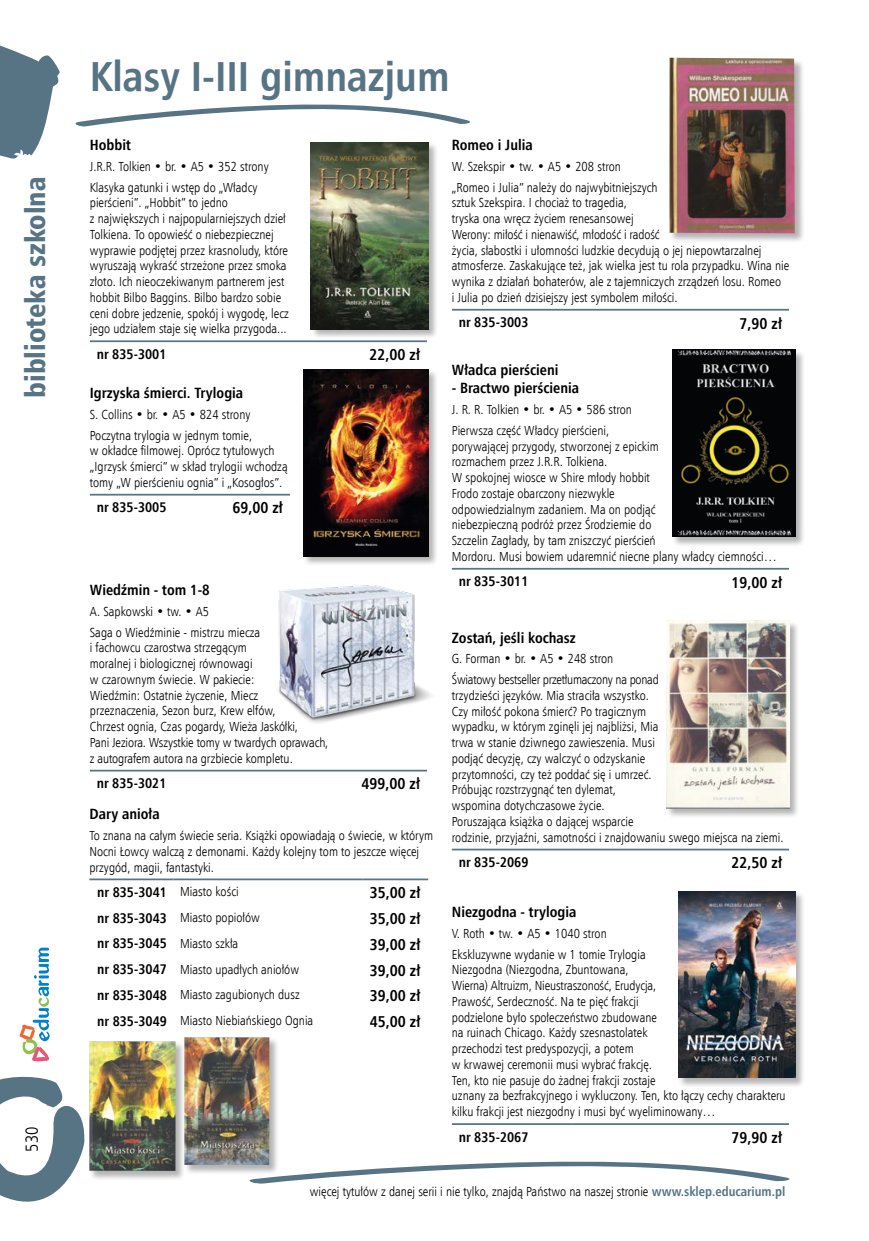
<style>
.page{position:relative;width:869px;height:1241px;background:#fff}
.page>*{position:absolute;margin:0;border:0;box-sizing:border-box;transform-origin:0 0}
.t1{font:700 42px "Humnst 777 Cn EU";color:#577485}
.t2{font:28px "Humnst 777 Blk Cn EU";color:#577485}
.t3{font:17.5px "Humnst 777 Lt Cn EU";color:#000}
.t4{font:700 15.75px "Humnst 777 Cn EU";color:#000}
.t5{font:700 14.88px "Humnst 777 Cn EU";color:#000}
.t6{font:700 14px "Humnst 777 Cn EU";color:#000}
.t7{font:13.12px/15.8px "Humnst 777 Lt Cn EU";color:#000}
.t8{font:13.12px/20.7px "Humnst 777 Lt Cn EU";letter-spacing:-.02em;color:#000}
.s1{font-family:"Humnst 777 Cn EU";font-weight:700;font-size:14px}
.s2{font-family:"Humnst 777 Cn EU";font-weight:700;color:#577485}
</style>
<div class="page">
<svg style="left:0;top:45px;width:60px;height:114px"></svg>
<svg style="left:0;top:947px;width:85px;height:255px"></svg>
<svg style="left:249px;top:1161px;width:541px;height:23px"></svg>
<svg style="left:75px;top:104px;width:395px;height:23px"></svg>
<hr style="left:90px;top:340px;width:119px;height:2px;background:#577485">
<hr style="left:209px;top:340px;width:218px;height:2px;background:#577485">
<hr style="left:451px;top:309px;width:119px;height:1px;background:#577485">
<hr style="left:570px;top:309px;width:218px;height:1px;background:#577485">
<hr style="left:90px;top:493px;width:119px;height:2px;background:#577485">
<hr style="left:209px;top:493px;width:81px;height:2px;background:#577485">
<hr style="left:451px;top:848px;width:119px;height:2px;background:#577485">
<hr style="left:570px;top:848px;width:218px;height:2px;background:#577485">
<hr style="left:451px;top:1122px;width:119px;height:2px;background:#577485">
<hr style="left:570px;top:1122px;width:218px;height:2px;background:#577485">
<hr style="left:451px;top:568px;width:119px;height:1px;background:#577485">
<hr style="left:570px;top:568px;width:218px;height:1px;background:#577485">
<hr style="left:90px;top:769px;width:119px;height:2px;background:#577485">
<hr style="left:209px;top:769px;width:218px;height:2px;background:#577485">
<div style="left:310px;top:142px;width:128px;height:197px;background:#000;opacity:.3"></div>
<img style="left:311px;top:142px;width:117px;height:187px">
<div style="left:668px;top:58px;width:136px;height:185px;background:#000;opacity:.3"></div>
<img style="left:669px;top:58px;width:125px;height:175px">
<div style="left:303px;top:369px;width:135px;height:197px;background:#000;opacity:.3"></div>
<img style="left:303px;top:369px;width:125px;height:187px">
<div style="left:677px;top:890px;width:127px;height:197px;background:#000;opacity:.3"></div>
<img style="left:677px;top:891px;width:117px;height:186px">
<div style="left:89px;top:1040px;width:97px;height:140px;background:#000;opacity:.3"></div>
<img style="left:89px;top:1041px;width:86px;height:129px">
<div style="left:184px;top:1036px;width:95px;height:138px;background:#000;opacity:.3"></div>
<img style="left:184px;top:1037px;width:85px;height:127px">
<div style="left:671px;top:349px;width:133px;height:197px;background:#000;opacity:.3"></div>
<img style="left:671px;top:350px;width:123px;height:186px">
<hr style="left:89px;top:878px;width:84px;height:2px;background:#577485">
<hr style="left:173px;top:878px;width:189px;height:2px;background:#577485">
<hr style="left:362px;top:878px;width:66px;height:2px;background:#577485">
<div style="left:665px;top:620px;width:134px;height:198px;background:#000;opacity:.3"></div>
<img style="left:666px;top:620px;width:123px;height:188px">
<img style="left:278px;top:585px;width:154px;height:138px">
<h2 class="t2" style="left:17px;top:398px;width:223px;rotate:-90deg">biblioteka szkolna</h2>
<h3 class="t3" style="left:21px;top:1151px;width:27px;rotate:-90deg">530</h3>
<h1 class="t1" style="left:90px;top:50px;width:361px">Klasy I-III gimnazjum</h1>
<p class="t5" style="left:90px;top:135px;width:42px">Hobbit</p>
<p class="t7" style="left:90px;top:156px;width:180px;line-height:20.7px">J.R.R. Tolkien • br. • A5 • 352 strony<br>Klasyka gatunki i wstęp do „Władcy</p>
<p class="t7" style="left:90px;top:195px;width:200px">pierścieni”. „Hobbit” to jedno<br>z największych i najpopularniejszych dzieł Tolkiena. To opowieść o niebezpiecznej wyprawie podjętej przez krasnoludy, które wyruszają wykraść strzeżone przez smoka złoto. Ich nieoczekiwanym partnerem jest hobbit Bilbo Baggins. Bilbo bardzo sobie ceni dobre jedzenie, spokój i wygodę, lecz jego udziałem staje się wielka przygoda...</p>
<p class="t6" style="left:97px;top:345px;width:71px">nr 835-3001</p>
<p class="t4" style="left:369px;top:344px;width:52px">22,00 zł</p>
<p class="t5" style="left:451px;top:135px;width:82px">Romeo i Julia</p>
<p class="t7" style="left:451px;top:156px;width:207px;line-height:20.7px">W. Szekspir • tw. • A5 • 208 stron „Romeo i Julia” należy do najwybitniejszych</p>
<p class="t7" style="left:451px;top:195px;width:339px">sztuk Szekspira. I chociaż to tragedia,<br>tryska ona wręcz życiem renesansowej<br>Werony: miłość i nienawiść, młodość i radość<br>życia, słabostki i ułomności ludzkie decydują o jej niepowtarzalnej atmosferze. Zaskakujące też, jak wielka jest tu rola przypadku. Wina nie wynika z działań bohaterów, ale z tajemniczych zrządzeń losu. Romeo<br>i Julia po dzień dzisiejszy jest symbolem miłości.</p>
<p class="t6" style="left:458px;top:313px;width:71px">nr 835-3003</p>
<p class="t4" style="left:739px;top:313px;width:44px">7,90 zł</p>
<p class="t5" style="left:90px;top:383px;width:155px">Igrzyska śmierci. Trylogia</p>
<p class="t7" style="left:90px;top:404px;width:164px;line-height:20.7px">S. Collins • br. • A5 • 824 strony<br>Poczytna trylogia w jednym tomie,</p>
<p class="t7" style="left:90px;top:442px;width:199px">w okładce filmowej. Oprócz tytułowych „Igrzysk śmierci” w skład trylogii wchodzą tomy „W pierścieniu ognia” i „Kosogłos”.</p>
<p class="t6" style="left:97px;top:498px;width:71px">nr 835-3005</p>
<p class="t4" style="left:232px;top:498px;width:52px">69,00 zł</p>
<p class="t5" style="left:90px;top:580px;width:121px">Wiedźmin - tom 1-8</p>
<p class="t7" style="left:90px;top:601px;width:172px;line-height:20.7px">A. Sapkowski • tw. • A5<br>Saga o Wiedźminie - mistrzu miecza</p>
<p class="t7" style="left:90px;top:639px;width:240px">i fachowcu czarostwa strzegącym<br>moralnej i biologicznej równowagi<br>w czarownym świecie. W pakiecie:<br>Wiedźmin: Ostatnie życzenie, Miecz przeznaczenia, Sezon burz, Krew elfów,<br>Chrzest ognia, Czas pogardy, Wieża Jaskółki,<br>Pani Jeziora. Wszystkie tomy w twardych oprawach, z autografem autora na grzbiecie kompletu.</p>
<p class="t6" style="left:97px;top:774px;width:71px">nr 835-3021</p>
<p class="t4" style="left:361px;top:773px;width:60px">499,00 zł</p>
<p class="t5" style="left:89px;top:804px;width:72px">Dary anioła</p>
<p class="t7" style="left:89px;top:827px;width:345px">To znana na całym świecie seria. Książki opowiadają o świecie, w którym<br>Nocni Łowcy walczą z demonami. Każdy kolejny tom to jeszcze więcej przygód, magii, fantastyki.</p>
<p class="t7" style="left:97px;top:883px;width:143px"><span class="s1">nr 835-3041</span> Miasto kości</p>
<p class="t4" style="left:369px;top:882px;width:52px">35,00 zł</p>
<p class="t7" style="left:97px;top:909px;width:164px"><span class="s1">nr 835-3043</span> Miasto popiołów</p>
<p class="t4" style="left:369px;top:908px;width:52px">35,00 zł</p>
<p class="t7" style="left:97px;top:935px;width:142px"><span class="s1">nr 835-3045</span> Miasto szkła</p>
<p class="t4" style="left:369px;top:934px;width:52px">39,00 zł</p>
<p class="t7" style="left:97px;top:960px;width:203px"><span class="s1">nr 835-3047</span> Miasto upadłych aniołów</p>
<p class="t4" style="left:369px;top:960px;width:52px">39,00 zł</p>
<p class="t7" style="left:97px;top:986px;width:204px"><span class="s1">nr 835-3048</span> Miasto zagubionych dusz</p>
<p class="t4" style="left:369px;top:985px;width:52px">39,00 zł</p>
<p class="t7" style="left:97px;top:1012px;width:217px"><span class="s1">nr 835-3049</span> Miasto Niebiańskiego Ognia</p>
<p class="t4" style="left:369px;top:1011px;width:52px">45,00 zł</p>
<p class="t5" style="left:451px;top:361px;width:108px">Władca pierścieni</p>
<p class="t5" style="left:451px;top:379px;width:129px">- Bractwo pierścienia</p>
<p class="t7" style="left:451px;top:399px;width:181px;line-height:20.7px">J. R. R. Tolkien • br. • A5 • 586 stron<br>Pierwsza część Władcy pierścieni,</p>
<p class="t7" style="left:451px;top:438px;width:326px">porywającej przygody, stworzonej z epickim<br>rozmachem przez J.R.R. Tolkiena.<br>W spokojnej wiosce w Shire młody hobbit<br>Frodo zostaje obarczony niezwykle<br>odpowiedzialnym zadaniem. Ma on podjąć<br>niebezpieczną podróż przez Środziemie do<br>Szczelin Zagłady, by tam zniszczyć pierścień<br>Mordoru. Musi bowiem udaremnić niecne plany władcy ciemności…</p>
<p class="t6" style="left:458px;top:572px;width:71px">nr 835-3011</p>
<p class="t4" style="left:731px;top:572px;width:52px">19,00 zł</p>
<p class="t5" style="left:451px;top:628px;width:125px">Zostań, jeśli kochasz</p>
<p class="t8" style="left:451px;top:648px;width:208px">G. Forman • br. • A5 • 248 stron<br>Światowy bestseller przetłumaczony na ponad</p>
<p class="t7" style="left:451px;top:687px;width:333px">trzydzieści języków. Mia straciła wszystko.<br>Czy miłość pokona śmierć? Po tragicznym<br>wypadku, w którym zginęli jej najbliżsi, Mia<br>trwa w stanie dziwnego zawieszenia. Musi<br>podjąć decyzję, czy walczyć o odzyskanie<br>przytomności, czy też poddać się i umrzeć.<br>Próbując rozstrzygnąć ten dylemat,<br>wspomina dotychczasowe życie.<br>Poruszająca książka o dającej wsparcie<br>rodzinie, przyjaźni, samotności i znajdowaniu swego miejsca na ziemi.</p>
<p class="t6" style="left:458px;top:853px;width:71px">nr 835-2069</p>
<p class="t4" style="left:731px;top:852px;width:52px">22,50 zł</p>
<p class="t5" style="left:451px;top:902px;width:126px">Niezgodna - trylogia</p>
<p class="t7" style="left:451px;top:922px;width:195px;line-height:20.7px">V. Roth • tw. • A5 • 1040 stron<br>Ekskluzywne wydanie w 1 tomie Trylogia</p>
<p class="t7" style="left:451px;top:961px;width:335px">Niezgodna (Niezgodna, Zbuntowana,<br>Wierna) Altruizm, Nieustraszoność, Erudycja,<br>Prawość, Serdeczność. Na te pięć frakcji<br>podzielone było społeczeństwo zbudowane<br>na ruinach Chicago. Każdy szesnastolatek<br>przechodzi test predyspozycji, a potem<br>w krwawej ceremonii musi wybrać frakcję.<br>Ten, kto nie pasuje do żadnej frakcji zostaje<br>uznany za bezfrakcyjnego i wykluczony. Ten, kto łączy cechy charakteru kilku frakcji jest niezgodny i musi być wyeliminowany…</p>
<p class="t6" style="left:458px;top:1127px;width:71px">nr 835-2067</p>
<p class="t4" style="left:731px;top:1127px;width:52px">79,90 zł</p>
<p class="t7" style="left:309px;top:1183px;width:477px">więcej tytułów z danej serii i nie tylko, znajdą Państwo na naszej stronie <span class="s2">www.sklep.educarium.pl</span></p>
</div>
